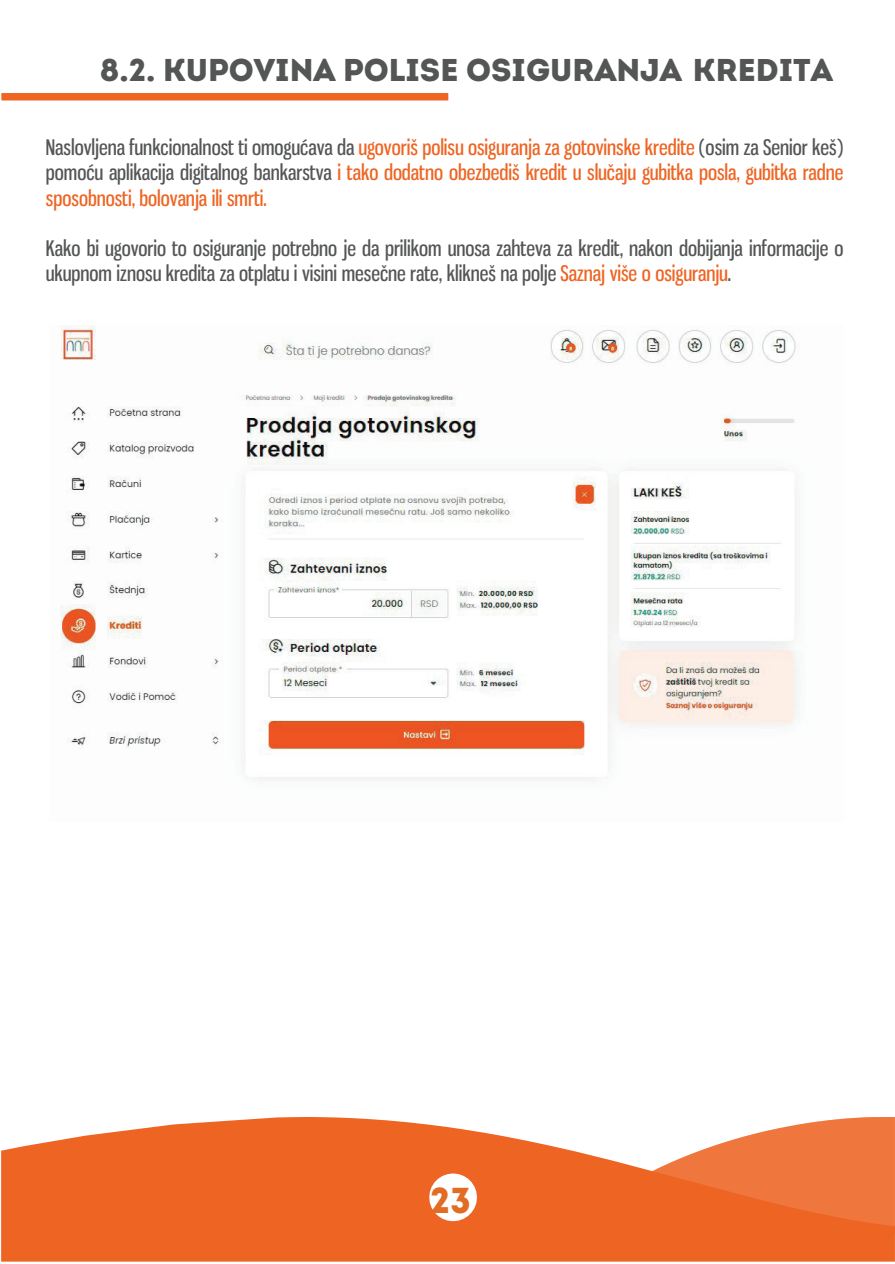
<style>
.page{position:relative;width:895px;height:1264px;background:#fff}
.page>*{position:absolute;margin:0;border:0;box-sizing:border-box;transform-origin:0 0}
.t1{font:900 36px "Intro";color:#e36c25}
.t2{font:900 31.5px "Intro";color:#535654}
.t3{font:21px/25.2px "Gnuolane";color:#ee6422;text-align:justify}
.t4{font:21px/25.2px "Gnuolane";color:#535654}
.s1{color:#535654}
.s2{color:#ee6422}
</style>
<div class="page">
<svg style="left:1px;top:1117px;width:893px;height:144px;background:#ef7439"></svg>
<svg style="left:429px;top:1173px;width:47px;height:48px"></svg>
<svg style="left:651px;top:1117px;width:243px;height:116px;background:#f18552"></svg>
<img style="left:60px;top:325px;width:739px;height:456px">
<div style="left:1px;top:93px;width:447px;height:7px;background:#ee6422"></div>
<h2 class="t2" style="left:100px;top:49px;width:734px">8.2. KUPOVINA POLISE OSIGURANJA KREDITA</h2>
<p class="t3" style="left:46px;top:134px;width:798px"><span class="s1">Naslovljena funkcionalnost ti omogućava da</span> ugovoriš polisu osiguranja za gotovinske kredite <span class="s1">(osim za Senior keš) pomoću aplikacija digitalnog bankarstva</span> i tako dodatno obezbediš kredit u slučaju gubitka posla, gubitka radne sposobnosti, bolovanja ili smrti.</p>
<p class="t4" style="left:46px;top:234px;width:798px">Kako bi ugovorio to osiguranje potrebno je da prilikom unosa zahteva za kredit, nakon dobijanja informacije o ukupnom iznosu kredita za otplatu i visini mesečne rate, klikneš na polje <span class="s2">Saznaj više o osiguranju</span>.</p>
<h1 class="t1" style="left:430px;top:1176px;width:42px">23</h1>
</div>
